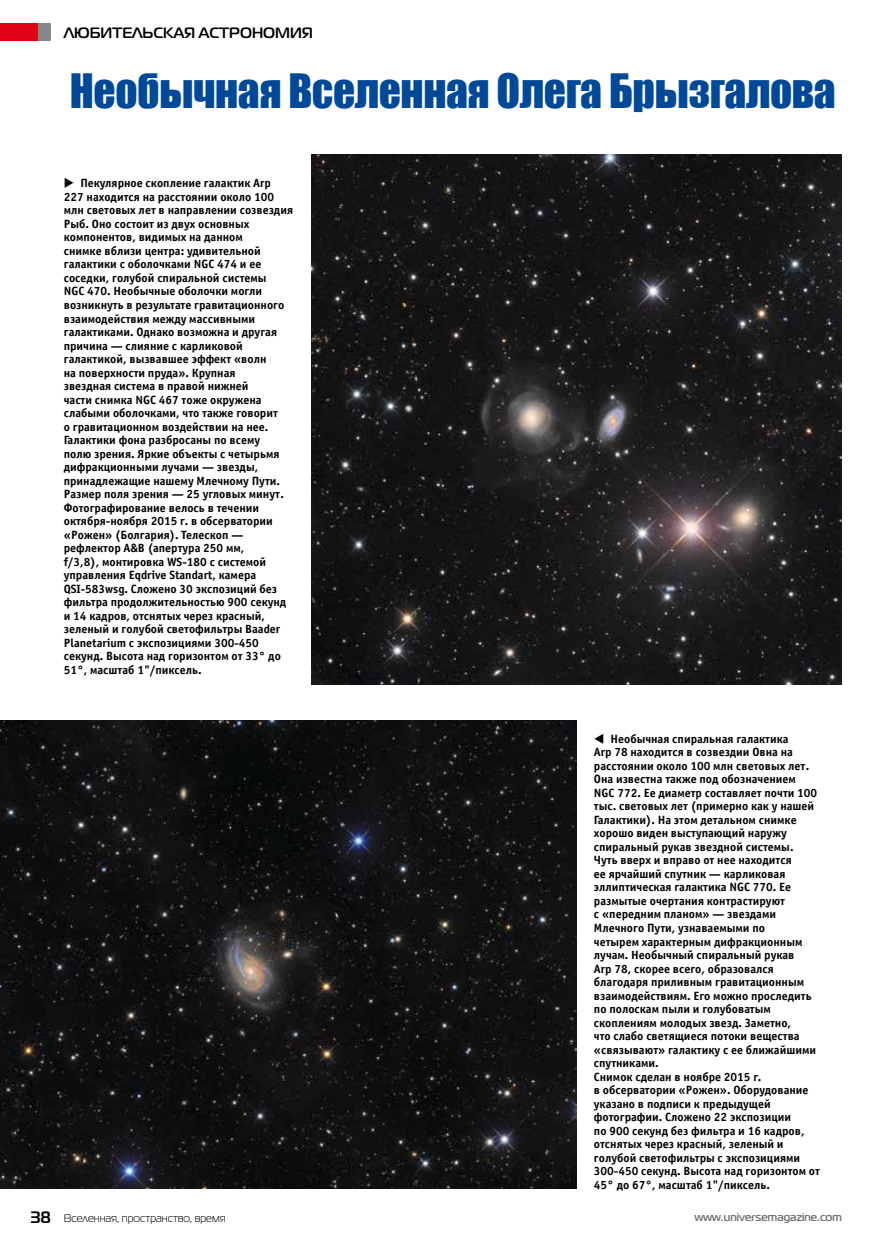
<style>
.page{position:relative;width:893px;height:1255px;background:#fff}
.page>*{position:absolute;margin:0;border:0;box-sizing:border-box;transform-origin:0 0}
.t1{font:43.5px "Impact";letter-spacing:-.01em;color:#004999}
.t2{font:700 15px "Magistral C";color:#000}
.t3{font:700 12px/13.5px "Officina Sans C";color:#000}
.t4{font:11.25px "Magistral C";color:#000}
.t5{font:700 11.25px "Magistral C";letter-spacing:.01em;color:#6e6f70}
.s1{font-weight:700;font-size:16.5px}
</style>
<div class="page">
<div style="left:0;top:23px;width:38px;height:17px;background:#e20015"></div>
<div style="left:38px;top:23px;width:13px;height:17px;background:#868889"></div>
<img style="left:312px;top:154px;width:530px;height:530px">
<img style="left:0;top:720px;width:577px;height:468px">
<p class="t2" style="left:64px;top:24px;width:251px">любительская астрономия</p>
<p class="t1" style="left:70px;top:57px;width:767px">Необычная Вселенная Олега Брызгалова</p>
<p class="t3" style="left:64px;top:177px;width:231px">◆ Пекулярное скопление галактик Arp 227 находится на расстоянии около 100 млн световых лет в направлении созвездия Рыб. Оно состоит из двух основных компонентов, видимых на данном<br>снимке вблизи центра: удивительной галактики с оболочками NGC 474 и ее соседки, голубой спиральной системы<br>NGC 470. Необычные оболочки могли возникнуть в результате гравитационного взаимодействия между массивными галактиками. Однако возможна и другая причина — слияние с карликовой галактикой, вызвавшее эффект «волн<br>на поверхности пруда». Крупная<br>звездная система в правой нижней<br>части снимка NGC 467 тоже окружена слабыми оболочками, что также говорит<br>о гравитационном воздействии на нее.<br>Галактики фона разбросаны по всему<br>полю зрения. Яркие объекты с четырьмя дифракционными лучами — звезды, принадлежащие нашему Млечному Пути.<br>Размер поля зрения — 25 угловых минут.<br>Фотографирование велось в течении октября-ноября 2015 г. в обсерватории «Рожен» (Болгария). Телескоп — рефлектор A&amp;B (апертура 250 мм,<br>f/3,8), монтировка WS-180 с системой управления Eqdrive Standart, камера QSI-583wsg. Сложено 30 экспозиций без фильтра продолжительностью 900 секунд и 14 кадров, отснятых через красный, зеленый и голубой светофильтры Baader Planetarium с экспозициями 300-450 секунд. Высота над горизонтом от 33° до 51°, масштаб 1"/пиксель.</p>
<p class="t3" style="left:594px;top:732px;width:228px">▼ Необычная спиральная галактика<br>Arp 78 находится в созвездии Овна на расстоянии около 100 млн световых лет.<br>Она известна также под обозначением<br>NGC 772. Ее диаметр составляет почти 100 тыс. световых лет (примерно как у нашей Галактики). На этом детальном снимке хорошо виден выступающий наружу спиральный рукав звездной системы.<br>Чуть вверх и вправо от нее находится<br>ее ярчайший спутник — карликовая эллиптическая галактика NGC 770. Ее размытые очертания контрастируют<br>с «передним планом» — звездами Млечного Пути, узнаваемыми по<br>четырем характерным дифракционным лучам. Необычный спиральный рукав<br>Arp 78, скорее всего, образовался благодаря приливным гравитационным взаимодействиям. Его можно проследить по полоскам пыли и голубоватым скоплениям молодых звезд. Заметно,<br>что слабо светящиеся потоки вещества «связывают» галактику с ее ближайшими спутниками.<br>Снимок сделан в ноябре 2015 г.<br>в обсерватории «Рожен». Оборудование указано в подписи к предыдущей фотографии. Сложено 22 экспозиции<br>по 900 секунд без фильтра и 16 кадров, отснятых через красный, зеленый и голубой светофильтры с экспозициями 300-450 секунд. Высота над горизонтом от 45° до 67°, масштаб 1"/пиксель.</p>
<p class="t4" style="left:30px;top:1211px;width:197px"><span class="s1">38</span> Вселенная, пространство, время</p>
<p class="t5" style="left:695px;top:1210px;width:149px">www.universemagazine.com</p>
</div>
